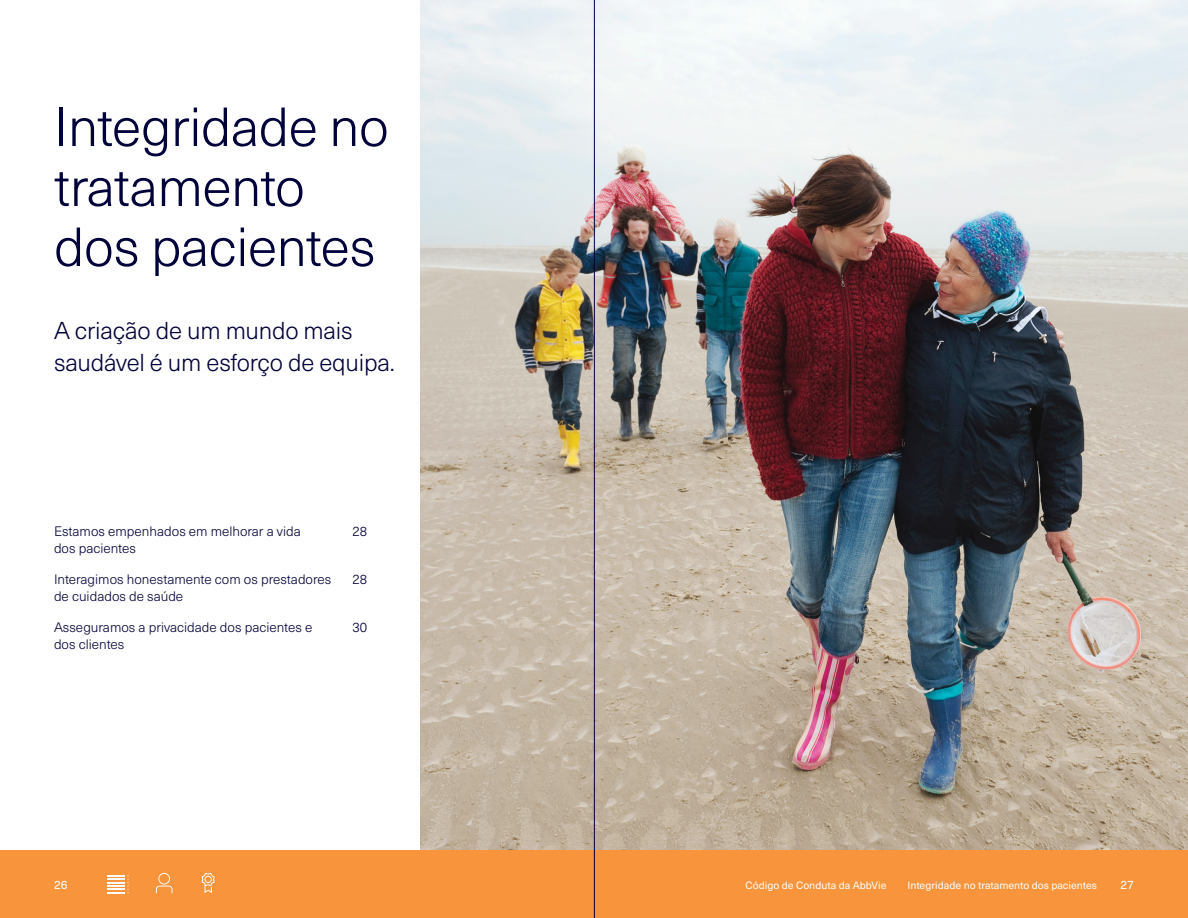
<style>
.page{position:relative;width:1188px;height:918px;background:#fff}
.page>*{position:absolute;margin:0;border:0;box-sizing:border-box;transform-origin:0 0}
.t1{font:300 54px/60px "Neue Haas Unica Pro";letter-spacing:-.01em;color:#00013a}
.t2{font:300 24px/31.5px "Neue Haas Unica Pro";letter-spacing:-.01em;color:#00013a}
.t3{font:300 13.5px "Neue Haas Unica Pro";color:#00013a}
.t4{font:12px "Neue Haas Unica Pro";color:#fff}
.t5{font:10.5px "Neue Haas Unica Pro";color:#fff}
</style>
<div class="page">
<img style="left:421px;top:0;width:767px;height:850px">
<div style="left:0;top:850px;width:1188px;height:68px;background:#f7943c"></div>
<svg style="left:107px;top:875px;width:22px;height:18px"></svg>
<svg style="left:156px;top:873px;width:17px;height:20px"></svg>
<svg style="left:202px;top:873px;width:13px;height:20px"></svg>
<hr style="left:594px;top:0;width:1px;height:918px;background:#00013a">
<h1 class="t1" style="left:54px;top:98px;width:336px">Integridade no tratamento dos pacientes</h1>
<h2 class="t2" style="left:54px;top:316px;width:342px">A criação de um mundo mais saudável é um esforço de equipa.</h2>
<p class="t3" style="left:54px;top:523px;width:248px">Estamos empenhados em melhorar a vida</p>
<p class="t3" style="left:353px;top:523px;width:16px">28</p>
<p class="t3" style="left:54px;top:540px;width:83px">dos pacientes</p>
<p class="t3" style="left:54px;top:571px;width:279px">Interagimos honestamente com os prestadores</p>
<p class="t3" style="left:353px;top:571px;width:16px">28</p>
<p class="t3" style="left:54px;top:588px;width:131px">de cuidados de saúde</p>
<p class="t3" style="left:54px;top:619px;width:260px">Asseguramos a privacidade dos pacientes e</p>
<p class="t3" style="left:353px;top:619px;width:16px">30</p>
<p class="t3" style="left:54px;top:636px;width:72px">dos clientes</p>
<p class="t4" style="left:54px;top:877px;width:15px">26</p>
<p class="t5" style="left:746px;top:879px;width:142px">Código de Conduta da AbbVie</p>
<p class="t5" style="left:907px;top:879px;width:191px">Integridade no tratamento dos pacientes</p>
<p class="t4" style="left:1121px;top:877px;width:15px">27</p>
</div>
